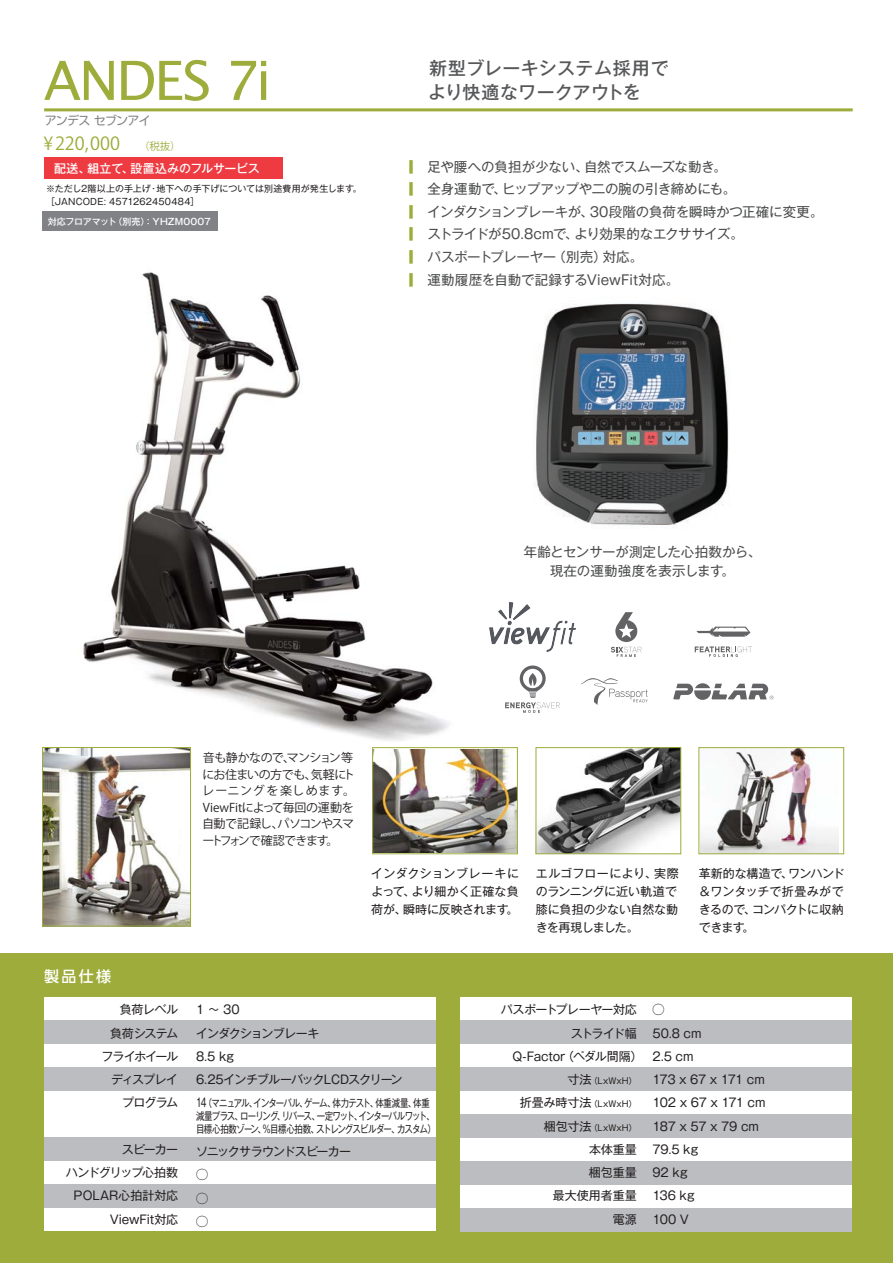
<style>
.page{position:relative;width:893px;height:1263px;background:#fff}
.page>*{position:absolute;margin:0;border:0;box-sizing:border-box;transform-origin:0 0}
.t1{font:54px "Lucida Grande";letter-spacing:-.045em;color:#9dac3a}
.t2{font:500 18px "Gothic MB101 Pro";letter-spacing:.03em;color:#57585a}
.t3{font:500 18px "Gothic MB101 Pro";letter-spacing:-.005em;color:#57585a}
.t4{font:18px "Gothic MB101 Med 83 pv RKSJ H";color:#9dac3a}
.t5{font:500 15px "UD Shin Go Pro";color:#fff}
.t6{font:13.5px/22.5px "Gothic MB101 Pro";letter-spacing:-.01em;color:#4b4c4d}
.t7{font:12px/23.2px "Gothic MB101 Pro";letter-spacing:-.02em;color:#231f20}
.t8{font:12px/16.5px "Gothic MB101 reg 83 pv RKSJ H";letter-spacing:-.035em;color:#231f20}
.t9{font:12px/23.2px "Gothic MB101 Pro";letter-spacing:-.075em;color:#231f20}
.t10{font:12px/23.2px "Gothic MB101 Pro";letter-spacing:-.07em;color:#231f20;text-align:right}
.t11{font:500 12px "Gothic MB101 Pro";letter-spacing:-.015em;color:#fff}
.t12{font:12px/23.2px "Gothic MB101 Pro";letter-spacing:-.08em;color:#231f20}
.t13{font:12px/23.2px "Gothic MB101 Pro";color:#231f20;text-align:right}
.t14{font:12px "Gothic MB101 Pro";letter-spacing:-.045em;color:#231f20}
.t15{font:12px "Soft Go Std";letter-spacing:-.06em;color:#808285}
.t16{font:10.5px/12.8px "Gothic MB101 Pro";letter-spacing:-.105em;color:#231f20;scale:.8 1}
.t17{font:9px/13.5px "Gothic MB101 Pro";letter-spacing:.01em;color:#231f20}
.t18{font:500 9px "Gothic MB101 Pro";color:#fff}
.t19{font:8.4px "Gothic MB101 Pro";letter-spacing:.005em;color:#231f20}
.s1{font-size:10.5px}
.s2{color:#9dac3a}
.s3{font-size:12px}
</style>
<div class="page">
<img style="left:83px;top:272px;width:366px;height:469px">
<div style="left:0;top:953px;width:893px;height:310px;background:#9dac3a"></div>
<div style="left:44px;top:997px;width:391px;height:234px;background:#fff"></div>
<div style="left:461px;top:997px;width:391px;height:211px;background:#fff"></div>
<div style="left:461px;top:1021px;width:391px;height:23px;background:#bcbdc0"></div>
<div style="left:461px;top:1067px;width:391px;height:24px;background:#bcbdc0"></div>
<div style="left:461px;top:1114px;width:391px;height:24px;background:#bcbdc0"></div>
<div style="left:461px;top:1161px;width:391px;height:23px;background:#bcbdc0"></div>
<div style="left:44px;top:1021px;width:391px;height:23px;background:#bcbdc0"></div>
<div style="left:44px;top:1067px;width:391px;height:24px;background:#bcbdc0"></div>
<div style="left:44px;top:1138px;width:391px;height:23px;background:#bcbdc0"></div>
<div style="left:461px;top:1208px;width:391px;height:23px;background:#bcbdc0"></div>
<div style="left:44px;top:1184px;width:391px;height:24px;background:#bcbdc0"></div>
<hr style="left:44px;top:108px;width:809px;height:3px;background:#9dac3a">
<img style="left:44px;top:749px;width:145px;height:175px">
<div style="left:42px;top:747px;width:149px;height:179px;border:1px solid #9dac3a"></div>
<img style="left:374px;top:749px;width:142px;height:103px">
<div style="left:372px;top:747px;width:146px;height:107px;border:1px solid #9dac3a"></div>
<img style="left:538px;top:749px;width:141px;height:103px">
<div style="left:536px;top:747px;width:145px;height:107px;border:1px solid #9dac3a"></div>
<img style="left:701px;top:749px;width:138px;height:103px">
<div style="left:698px;top:747px;width:146px;height:107px;border:1px solid #9dac3a"></div>
<div style="left:42px;top:212px;width:176px;height:19px;background:#808285"></div>
<svg style="left:673px;top:683px;width:100px;height:17px"></svg>
<svg style="left:581px;top:678px;width:67px;height:27px"></svg>
<svg style="left:695px;top:646px;width:57px;height:11px"></svg>
<svg style="left:696px;top:627px;width:54px;height:10px"></svg>
<svg style="left:505px;top:665px;width:55px;height:48px"></svg>
<svg style="left:611px;top:612px;width:30px;height:45px"></svg>
<div style="left:44px;top:157px;width:239px;height:22px;background:#ee3a41"></div>
<img style="left:535px;top:303px;width:194px;height:225px">
<img style="left:489px;top:603px;width:87px;height:48px">
<h1 class="t1" style="left:44px;top:50px;width:229px">ANDES 7i</h1>
<p class="t15" style="left:45px;top:112px;width:108px">アンデス セブンアイ</p>
<h2 class="t4" style="left:44px;top:133px;width:139px">¥220,000 <span class="s1">（税抜）</span></h2>
<p class="t17" style="left:46px;top:180px;width:317px">※ただし2階以上の手上げ・地下への手下げについては別途費用が発生します。［JANCODE: 4571262450484］</p>
<p class="t11" style="left:54px;top:158px;width:207px">配送、組立て、設置込みのフルサービス</p>
<p class="t18" style="left:48px;top:214px;width:165px">対応フロアマット（別売）： YHZM0007</p>
<h2 class="t2" style="left:429px;top:53px;width:241px">新型ブレーキシステム採用で</h2>
<h2 class="t3" style="left:428px;top:77px;width:214px">より快適なワークアウトを</h2>
<p class="t6" style="left:409px;top:154px;width:415px"><span class="s2">▎</span> 足や腰への負担が少ない、自然でスムーズな動き。<br><span class="s2">▎</span> 全身運動で、ヒップアップや二の腕の引き締めにも。<br><span class="s2">▎</span> インダクションブレーキが、30段階の負荷を瞬時かつ正確に変更。<span class="s2">▎</span> ストライドが50.8cmで、より効果的なエクササイズ。<br><span class="s2">▎</span> パスポートプレーヤー（別売）対応。<br><span class="s2">▎</span> 運動履歴を自動で記録するViewFit対応。</p>
<p class="t5" style="left:44px;top:964px;width:69px">製品仕様</p>
<p class="t6" style="left:524px;top:540px;width:239px;line-height:18.8px;text-align:center">年齢とセンサーが測定した心拍数から、現在の運動強度を表示します。</p>
<p class="t8" style="left:202px;top:750px;width:155px">音も静かなので、マンション等にお住まいの方でも、気軽にトレーニングを楽しめます。<br>ViewFitによって毎回の運動を自動で記録し、パソコンやスマートフォンで確認できます。</p>
<p class="t7" style="left:371px;top:863px;width:149px;line-height:18px;text-align:justify">インダクションブレーキによって、より細かく正確な負荷が、瞬時に反映されます。</p>
<p class="t7" style="left:536px;top:863px;width:145px;line-height:18px">エルゴフローにより、実際のランニングに近い軌道で膝に負担の少ない自然な動きを再現しました。</p>
<p class="t7" style="left:699px;top:863px;width:147px;line-height:18px;text-align:justify">革新的な構造で、ワンハンド＆ワンタッチで折畳みができるので、コンパクトに収納できます。</p>
<p class="t10" style="left:102px;top:996px;width:78px">負荷レベル<br>負荷システムフライホイールディスプレイプログラム</p>
<p class="t7" style="left:66px;top:1136px;width:114px;text-align:right">スピーカー<br>ハンドグリップ心拍数<br>POLAR心拍計対応<br>ViewFit対応</p>
<p class="t9" style="left:196px;top:996px;width:208px">1 ～ 30<br>インダクションブレーキ<br>8.5 kg<br>6.25インチブルーバックLCDスクリーン</p>
<p class="t16" style="left:196px;top:1095px;width:301px"><span class="s3">14</span>（マニュアル、インターバル、ゲーム、体力テスト、体重減量、体重減量プラス、ローリング、リバース、一定ワット、インターバルワット、目標心拍数ゾーン、％目標心拍数、ストレングスビルダー、カスタム）</p>
<p class="t12" style="left:196px;top:1138px;width:157px">ソニックサラウンドスピーカー◯<br>◯<br>◯</p>
<p class="t14" style="left:501px;top:1000px;width:138px">パスポートプレーヤー対応</p>
<p class="t7" style="left:571px;top:1020px;width:67px">ストライド幅</p>
<p class="t7" style="left:512px;top:1043px;width:132px">Q-Factor（ペダル間隔）</p>
<p class="t19" style="left:567px;top:1074px;width:71px"><span class="s3">寸法</span>（LxWxH）</p>
<p class="t19" style="left:520px;top:1097px;width:118px"><span class="s3">折畳み時寸法</span>（LxWxH）</p>
<p class="t19" style="left:544px;top:1120px;width:94px"><span class="s3">梱包寸法</span>（LxWxH）</p>
<p class="t13" style="left:553px;top:1136px;width:85px">本体重量<br>梱包重量<br>最大使用者重量電源</p>
<p class="t7" style="left:652px;top:996px;width:115px">◯<br>50.8 cm<br>2.5 cm<br>173 x 67 x 171 cm<br>102 x 67 x 171 cm<br>187 x 57 x 79 cm<br>79.5 kg<br>92 kg<br>136 kg<br>100 V</p>
</div>
